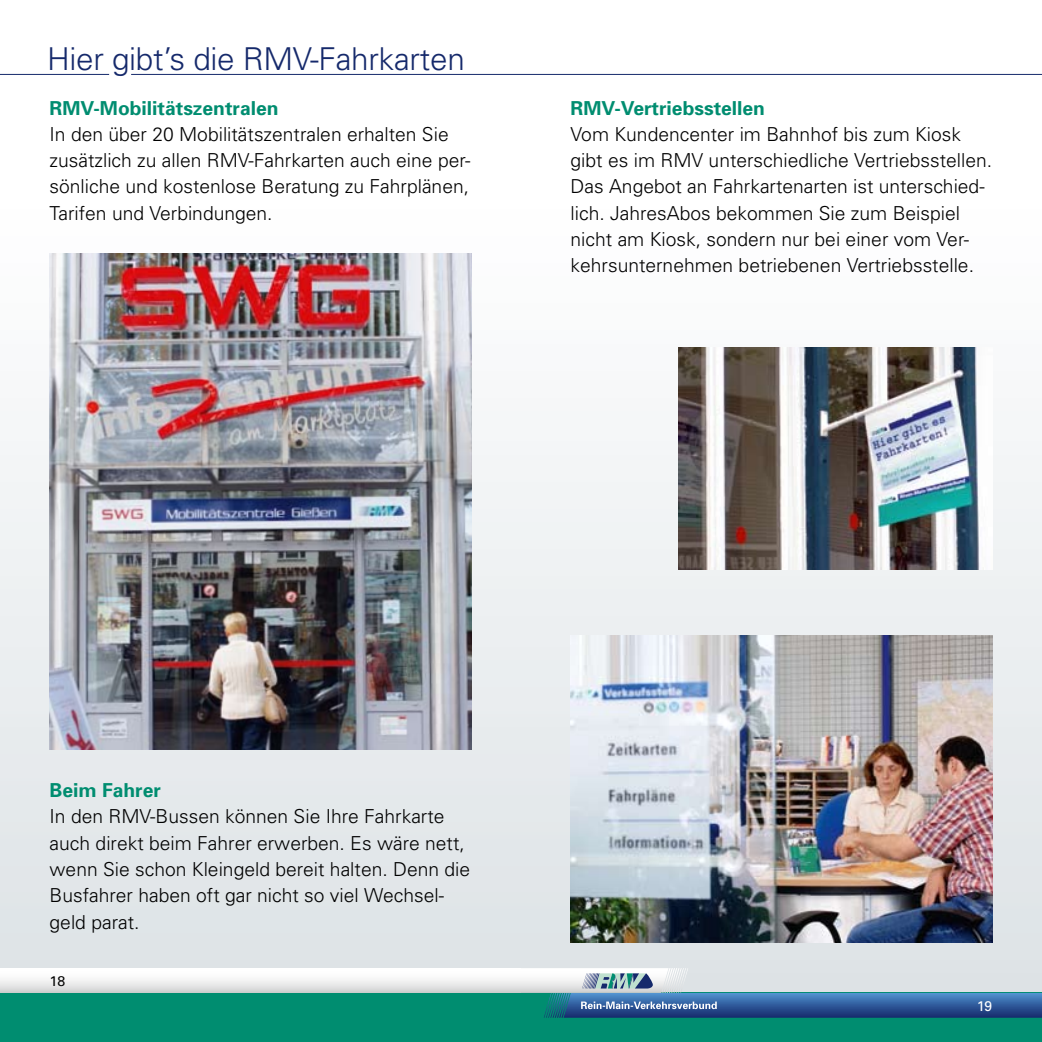
<style>
.page{position:relative;width:1042px;height:1042px;background:#fff}
.page>*{position:absolute;margin:0;border:0;box-sizing:border-box;transform-origin:0 0}
.t1{font:300 31.5px "Univers";letter-spacing:-.01em;color:#15296b}
.t2{font:300 19.25px/26.2px "Univers";color:#000}
.t3{font:700 19.25px "Univers";color:#008d70}
.t4{font:14px "Univers";color:#000}
.t5{font:14px "Univers";color:#fff}
</style>
<div class="page">
<div style="left:0;top:198px;width:521px;height:844px;background:linear-gradient(to bottom,#fff,#dae0e4)"></div>
<div style="left:0;top:993px;width:521px;height:49px;background:#008d70"></div>
<svg style="left:0;top:968px;width:521px;height:25px"></svg>
<div style="left:521px;top:198px;width:521px;height:844px;background:linear-gradient(to bottom,#fff,#dae0e4)"></div>
<div style="left:521px;top:993px;width:521px;height:49px;background:#008d70"></div>
<svg style="left:521px;top:968px;width:521px;height:49px;background:#85a2bf"></svg>
<hr style="left:131px;top:74px;width:911px;height:1px;background:#15296b">
<hr style="left:0;top:74px;width:109px;height:1px;background:#15296b">
<img style="left:50px;top:253px;width:421px;height:496px">
<img style="left:570px;top:635px;width:422px;height:308px">
<img style="left:678px;top:347px;width:314px;height:222px">
<h1 class="t1" style="left:47px;top:39px;width:419px">Hier gibt’s die RMV-Fahrkarten</h1>
<p class="t3" style="left:50px;top:96px;width:230px">RMV-Mobilitätszentralen</p>
<p class="t2" style="left:50px;top:121px;width:422px">In den über 20 Mobilitätszentralen erhalten Sie zusätzlich zu allen RMV-Fahrkarten auch eine per&shy;sönliche und kostenlose Beratung zu Fahrplänen, Tarifen und Verbindungen.</p>
<p class="t3" style="left:570px;top:96px;width:196px">RMV-Vertriebsstellen</p>
<p class="t2" style="left:570px;top:121px;width:423px">Vom Kundencenter im Bahnhof bis zum Kiosk gibt es im RMV unterschiedliche Vertriebsstellen.<br>Das Angebot an Fahrkartenarten ist unterschied&shy;lich. JahresAbos bekommen Sie zum Beispiel nicht am Kiosk, sondern nur bei einer vom Ver&shy;kehrsunternehmen betriebenen Vertriebsstelle.</p>
<p class="t3" style="left:50px;top:779px;width:113px">Beim Fahrer</p>
<p class="t2" style="left:50px;top:803px;width:422px">In den RMV-Bussen können Sie Ihre Fahrkarte auch direkt beim Fahrer erwerben. Es wäre nett, wenn Sie schon Kleingeld bereit halten. Denn die Busfahrer haben oft gar nicht so viel Wechsel&shy;geld parat.</p>
<p class="t4" style="left:50px;top:972px;width:17px">18</p>
<p class="t5" style="left:977px;top:998px;width:17px">19</p>
</div>
